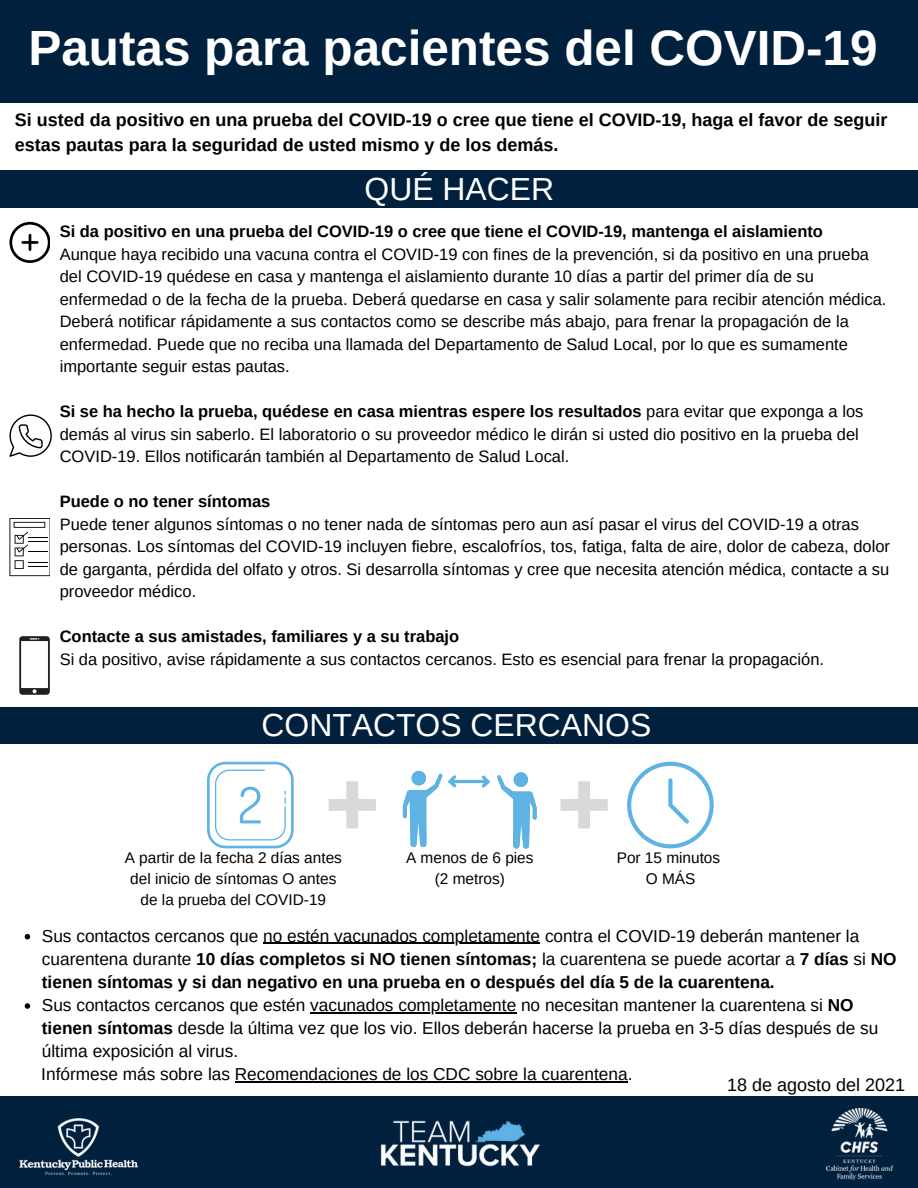
<style>
.page{position:relative;width:918px;height:1188px;background:#01203d}
.page>*{position:absolute;margin:0;border:0;box-sizing:border-box;transform-origin:0 0}
.t1{font:700 49.5px "Arimo";color:#fff}
.t2{font:31.95px "Arimo";color:#fff}
.t3{font:700 18px/24.8px "Arimo";color:#000}
.t4{font:18px "Arimo";color:#000}
.t5{font:17.25px/23.1px "Arimo";color:#000}
.t6{font:16.5px/22.5px "Arimo";color:#000}
.t7{font:700 16.5px "Arimo";color:#000}
.t8{font:15.45px/21.1px "Arimo";color:#000;text-align:center}
.s1{font-weight:700}
</style>
<div class="page">
<div style="left:0;top:104px;width:918px;height:66px;background:#fff"></div>
<div style="left:0;top:208px;width:918px;height:499px;background:#fff"></div>
<img style="left:380px;top:1121px;width:160px;height:46px">
<img style="left:19px;top:1118px;width:120px;height:57px">
<img style="left:827px;top:1108px;width:66px;height:71px">
<div style="left:0;top:745px;width:918px;height:351px;background:#fff"></div>
<svg style="left:207px;top:762px;width:87px;height:86px"></svg>
<svg style="left:329px;top:781px;width:47px;height:48px"></svg>
<svg style="left:497px;top:772px;width:40px;height:76px"></svg>
<svg style="left:403px;top:771px;width:87px;height:76px"></svg>
<svg style="left:627px;top:762px;width:87px;height:86px"></svg>
<svg style="left:560px;top:781px;width:48px;height:48px"></svg>
<svg style="left:9px;top:222px;width:41px;height:40px"></svg>
<svg style="left:9px;top:414px;width:43px;height:43px"></svg>
<svg style="left:9px;top:518px;width:41px;height:58px"></svg>
<svg style="left:19px;top:636px;width:31px;height:59px"></svg>
<svg style="left:25px;top:934px;width:5px;height:5px"></svg>
<hr style="left:263px;top:943px;width:277px;height:1px;background:#000">
<svg style="left:25px;top:1003px;width:5px;height:6px"></svg>
<hr style="left:310px;top:1012px;width:206px;height:1px;background:#000">
<hr style="left:235px;top:1081px;width:393px;height:1px;background:#000">
<p class="t1" style="left:28px;top:20px;width:851px">Pautas para pacientes del COVID-19</p>
<p class="t3" style="left:15px;top:108px;width:874px">Si usted da positivo en una prueba del COVID-19 o cree que tiene el COVID-19, haga el favor de seguir estas pautas para la seguridad de usted mismo y de los demás.</p>
<p class="t2" style="left:365px;top:171px;width:191px">QUÉ HACER</p>
<p class="t7" style="left:60px;top:222px;width:765px">Si da positivo en una prueba del COVID-19 o cree que tiene el COVID-19, mantenga el aislamiento</p>
<p class="t6" style="left:60px;top:243px;width:828px">Aunque haya recibido una vacuna contra el COVID-19 con fines de la prevención, si da positivo en una prueba del COVID-19 quédese en casa y mantenga el aislamiento durante 10 días a partir del primer día de su enfermedad o de la fecha de la prueba. Deberá quedarse en casa y salir solamente para recibir atención médica.<br>Deberá notificar rápidamente a sus contactos como se describe más abajo, para frenar la propagación de la enfermedad. Puede que no reciba una llamada del Departamento de Salud Local, por lo que es sumamente importante seguir estas pautas.</p>
<p class="t6" style="left:60px;top:400px;width:805px"><span class="s1">Si se ha hecho la prueba, quédese en casa mientras espere los resultados</span> para evitar que exponga a los demás al virus sin saberlo. El laboratorio o su proveedor médico le dirán si usted dio positivo en la prueba del<br>COVID-19. Ellos notificarán también al Departamento de Salud Local.</p>
<p class="t7" style="left:60px;top:492px;width:212px">Puede o no tener síntomas</p>
<p class="t6" style="left:60px;top:513px;width:832px">Puede tener algunos síntomas o no tener nada de síntomas pero aun así pasar el virus del COVID-19 a otras personas. Los síntomas del COVID-19 incluyen fiebre, escalofríos, tos, fatiga, falta de aire, dolor de cabeza, dolor de garganta, pérdida del olfato y otros. Si desarrolla síntomas y cree que necesita atención médica, contacte a su proveedor médico.</p>
<p class="t7" style="left:60px;top:627px;width:401px">Contacte a sus amistades, familiares y a su trabajo</p>
<p class="t6" style="left:60px;top:648px;width:766px">Si da positivo, avise rápidamente a sus contactos cercanos. Esto es esencial para frenar la propagación.</p>
<p class="t2" style="left:262px;top:708px;width:391px">CONTACTOS CERCANOS</p>
<p class="t8" style="left:125px;top:847px;width:219px">A partir de la fecha 2 días antes del inicio de síntomas O antes de la prueba del COVID-19</p>
<p class="t8" style="left:406px;top:847px;width:129px">A menos de 6 pies</p>
<p class="t8" style="left:435px;top:868px;width:72px">(2 metros)</p>
<p class="t8" style="left:617px;top:847px;width:105px">Por 15 minutos</p>
<p class="t8" style="left:646px;top:868px;width:51px">O MÁS</p>
<p class="t5" style="left:42px;top:924px;width:856px">Sus contactos cercanos que no estén vacunados completamente contra el COVID-19 deberán mantener la cuarentena durante <span class="s1">10 días completos si NO tienen síntomas;</span> la cuarentena se puede acortar a <span class="s1">7 días</span> si <span class="s1">NO tienen síntomas y si dan negativo en una prueba en o después del día 5 de la cuarentena.</span></p>
<p class="t5" style="left:42px;top:993px;width:838px">Sus contactos cercanos que estén vacunados completamente no necesitan mantener la cuarentena si <span class="s1">NO tienen síntomas</span> desde la última vez que los vio. Ellos deberán hacerse la prueba en 3-5 días después de su última exposición al virus.</p>
<p class="t5" style="left:41px;top:1063px;width:593px">Infórmese más sobre las Recomendaciones de los CDC sobre la cuarentena.</p>
<p class="t4" style="left:727px;top:1074px;width:180px">18 de agosto del 2021</p>
</div>
